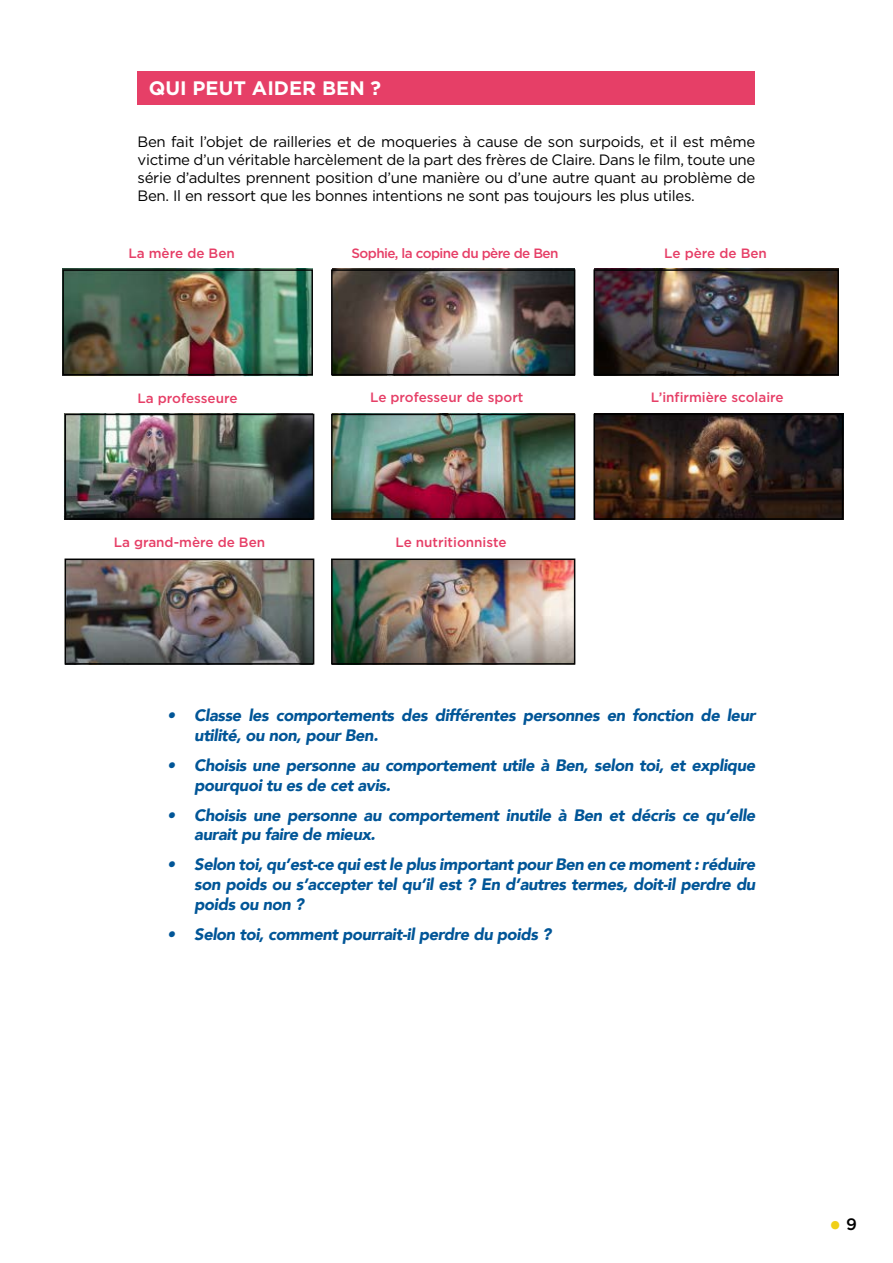
<style>
.page{position:relative;width:893px;height:1263px;background:#fff}
.page>*{position:absolute;margin:0;border:0;box-sizing:border-box;transform-origin:0 0}
.t1{font:31.5px "Minion Pro";color:#f0cf17}
.t2{font:700 19.5px "Gotham";color:#fff}
.t3{font:italic 900 16.5px/19.8px "Avenir";letter-spacing:-.025em;color:#005597}
.t4{font:15px/18px "Gotham";letter-spacing:-.02em;color:#000;text-align:justify}
.t5{font:500 13.5px "Gotham";color:#e63f67}
.t6{font:500 13.5px "Gotham";letter-spacing:-.04em;color:#e63f67}
.s1{font-family:"Gotham";font-weight:500;font-size:16.5px;color:#000}
</style>
<div class="page">
<div style="left:138px;top:71px;width:617px;height:33px;background:#e63f67"></div>
<img style="left:62px;top:272px;width:777px;height:104px">
<img style="left:63px;top:414px;width:777px;height:106px">
<img style="left:68px;top:561px;width:504px;height:101px">
<div style="left:313px;top:265px;width:18px;height:405px;background:#fff"></div>
<div style="left:575px;top:269px;width:18px;height:405px;background:#fff"></div>
<div style="left:62px;top:269px;width:251px;height:106px;border:2px solid #000"></div>
<div style="left:331px;top:269px;width:244px;height:106px;border:2px solid #000"></div>
<div style="left:593px;top:269px;width:246px;height:106px;border:2px solid #000"></div>
<div style="left:65px;top:414px;width:249px;height:106px;border:2px solid #000"></div>
<div style="left:331px;top:414px;width:244px;height:106px;border:2px solid #000"></div>
<div style="left:593px;top:414px;width:250px;height:106px;border:2px solid #000"></div>
<div style="left:65px;top:558px;width:249px;height:107px;border:2px solid #000"></div>
<div style="left:331px;top:558px;width:244px;height:107px;border:2px solid #000"></div>
<p class="t2" style="left:149px;top:77px;width:234px">QUI PEUT AIDER BEN ?</p>
<p class="t4" style="left:138px;top:132px;width:619px">Ben fait l’objet de railleries et de moqueries à cause de son surpoids, et il est même victime d’un véritable harcèlement de la part des frères de Claire. Dans le film, toute une série d’adultes prennent position d’une manière ou d’une autre quant au problème de Ben. Il en ressort que les bonnes intentions ne sont pas toujours les plus utiles.</p>
<p class="t5" style="left:128px;top:245px;width:108px">La mère de Ben</p>
<p class="t6" style="left:351px;top:245px;width:209px">Sophie, la copine du père de Ben</p>
<p class="t5" style="left:664px;top:245px;width:104px">Le père de Ben</p>
<p class="t5" style="left:138px;top:390px;width:102px">La professeure</p>
<p class="t5" style="left:370px;top:389px;width:155px">Le professeur de sport</p>
<p class="t5" style="left:651px;top:389px;width:134px">L’infirmière scolaire</p>
<p class="t5" style="left:114px;top:535px;width:153px">La grand-mère de Ben</p>
<p class="t5" style="left:395px;top:535px;width:113px">Le nutritionniste</p>
<p class="t3" style="left:194px;top:705px;width:563px;text-indent:-27px">• Classe les comportements des différentes personnes en fonction de leur utilité, ou non, pour Ben.</p>
<p class="t3" style="left:194px;top:755px;width:563px;text-indent:-27px">• Choisis une personne au comportement utile à Ben, selon toi, et explique pourquoi tu es de cet avis.</p>
<p class="t3" style="left:194px;top:805px;width:563px;text-indent:-27px">• Choisis une personne au comportement inutile à Ben et décris ce qu’elle aurait pu faire de mieux.</p>
<p class="t3" style="left:194px;top:854px;width:563px;text-align:justify;text-indent:-27px">• Selon toi, qu’est-ce qui est le plus important pour Ben en ce moment : réduire son poids ou s’accepter tel qu’il est ? En d’autres termes, doit-il perdre du poids ou non ?</p>
<p class="t3" style="left:167px;top:924px;width:385px">• Selon toi, comment pourrait-il perdre du poids ?</p>
<h1 class="t1" style="left:829px;top:1201px;width:29px">• <span class="s1">9</span></h1>
</div>
